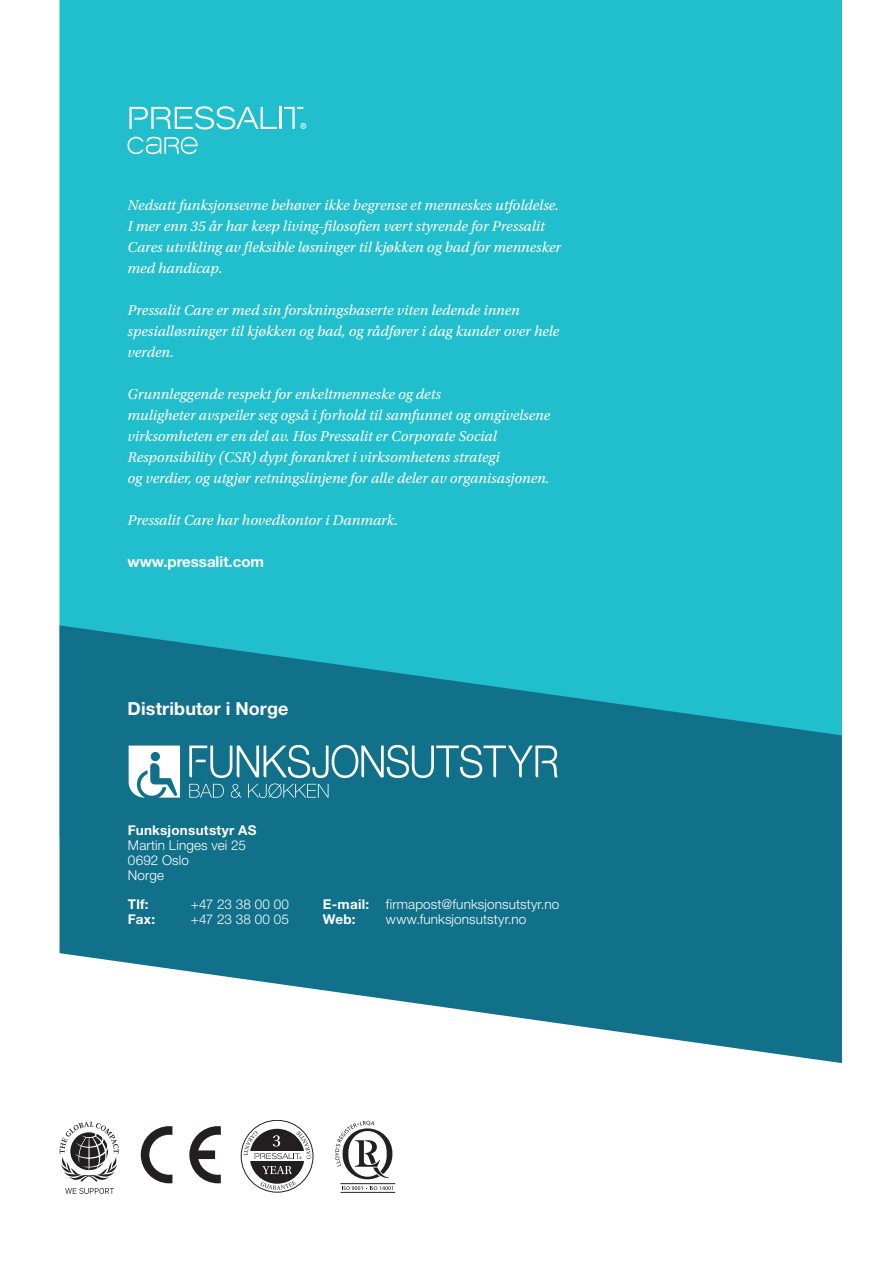
<style>
.page{position:relative;width:893px;height:1263px;background:#fff}
.page>*{position:absolute;margin:0;border:0;box-sizing:border-box;transform-origin:0 0}
.t1{font:700 18px "Helvetica Neue LT Std";letter-spacing:.005em;color:#fff}
.t2{font:italic 15px/21px "Utopia Std";color:#fff}
.t3{font:700 15px "Helvetica Neue LT Std";color:#fff}
.t4{font:300 13.5px "Helvetica Neue LT Std";letter-spacing:.01em;color:#fff}
.t5{font:700 13.5px "Helvetica Neue LT Std";letter-spacing:.02em;color:#fff}
.s1{font-weight:700}
</style>
<div class="page">
<div style="left:60px;top:0;width:782px;height:625px;background:#21bece"></div>
<hr style="left:279px;top:107px;width:2px;height:22px;background:#fff">
<svg style="left:129px;top:106px;width:148px;height:24px"></svg>
<svg style="left:127px;top:137px;width:71px;height:17px"></svg>
<svg style="left:284px;top:107px;width:22px;height:22px"></svg>
<svg style="left:189px;top:1126px;width:32px;height:57px"></svg>
<svg style="left:141px;top:1126px;width:31px;height:57px"></svg>
<div style="left:241px;top:1120px;width:72px;height:72px;border:1px solid #231f20;border-radius:50%"></div>
<div style="left:249px;top:1128px;width:56px;height:57px;background:#231f20;border-radius:50%"></div>
<div style="left:248px;top:1127px;width:58px;height:58px;border:2px solid #fff;border-radius:50%"></div>
<div style="left:249px;top:1151px;width:56px;height:10px;background:#fff"></div>
<svg style="left:262px;top:1166px;width:30px;height:8px"></svg>
<svg style="left:261px;top:1180px;width:35px;height:10px"></svg>
<svg style="left:244px;top:1131px;width:67px;height:28px"></svg>
<svg style="left:335px;top:1121px;width:57px;height:58px"></svg>
<hr style="left:340px;top:1183px;width:55px;height:1px;background:#231f20">
<svg style="left:342px;top:1186px;width:51px;height:4px"></svg>
<hr style="left:340px;top:1192px;width:55px;height:1px;background:#231f20">
<svg style="left:65px;top:1188px;width:49px;height:6px"></svg>
<svg style="left:60px;top:1122px;width:59px;height:60px"></svg>
<svg style="left:60px;top:625px;width:782px;height:438px;background:#338da2"></svg>
<svg style="left:129px;top:745px;width:51px;height:53px"></svg>
<svg style="left:189px;top:745px;width:369px;height:53px;background:#38879d"></svg>
<p class="t2" style="left:128px;top:195px;width:435px">Nedsatt funksjonsevne behøver ikke begrense et menneskes utfoldelse.<br>I mer enn 35 år har keep living-filosofien vært styrende for Pressalit Cares utvikling av fleksible løsninger til kjøkken og bad for mennesker med handicap.</p>
<p class="t2" style="left:128px;top:300px;width:433px">Pressalit Care er med sin forskningsbaserte viten ledende innen spesialløsninger til kjøkken og bad, og rådfører i dag kunder over hele verden.</p>
<p class="t2" style="left:128px;top:384px;width:424px">Grunnleggende respekt for enkeltmenneske og dets<br>muligheter avspeiler seg også i forhold til samfunnet og omgivelsene virksomheten er en del av. Hos Pressalit er Corporate Social</p>
<p class="t2" style="left:128px;top:447px;width:423px">Responsibility (CSR) dypt forankret i virksomhetens strategi<br>og verdier, og utgjør retningslinjene for alle deler av organisasjonen.</p>
<p class="t2" style="left:128px;top:510px;width:272px">Pressalit Care har hovedkontor i Danmark.</p>
<p class="t3" style="left:128px;top:552px;width:138px">www.pressalit.com</p>
<p class="t1" style="left:128px;top:697px;width:162px">Distributør i Norge</p>
<p class="t5" style="left:128px;top:822px;width:130px">Funksjonsutstyr AS</p>
<p class="t4" style="left:128px;top:837px;width:119px">Martin Linges vei 25</p>
<p class="t4" style="left:128px;top:852px;width:63px">0692 Oslo</p>
<p class="t4" style="left:128px;top:867px;width:38px">Norge</p>
<p class="t5" style="left:128px;top:896px;width:22px">Tlf:</p>
<p class="t4" style="left:191px;top:896px;width:100px">+47 23 38 00 00</p>
<p class="t5" style="left:128px;top:911px;width:29px">Fax:</p>
<p class="t4" style="left:191px;top:911px;width:100px">+47 23 38 00 05</p>
<p class="t4" style="left:323px;top:896px;width:238px"><span class="s1">E-mail:</span> firmapost@funksjonsutstyr. no</p>
<p class="t5" style="left:323px;top:911px;width:34px">Web:</p>
<p class="t4" style="left:386px;top:911px;width:142px">www.funksjonsutstyr. no</p>
</div>
